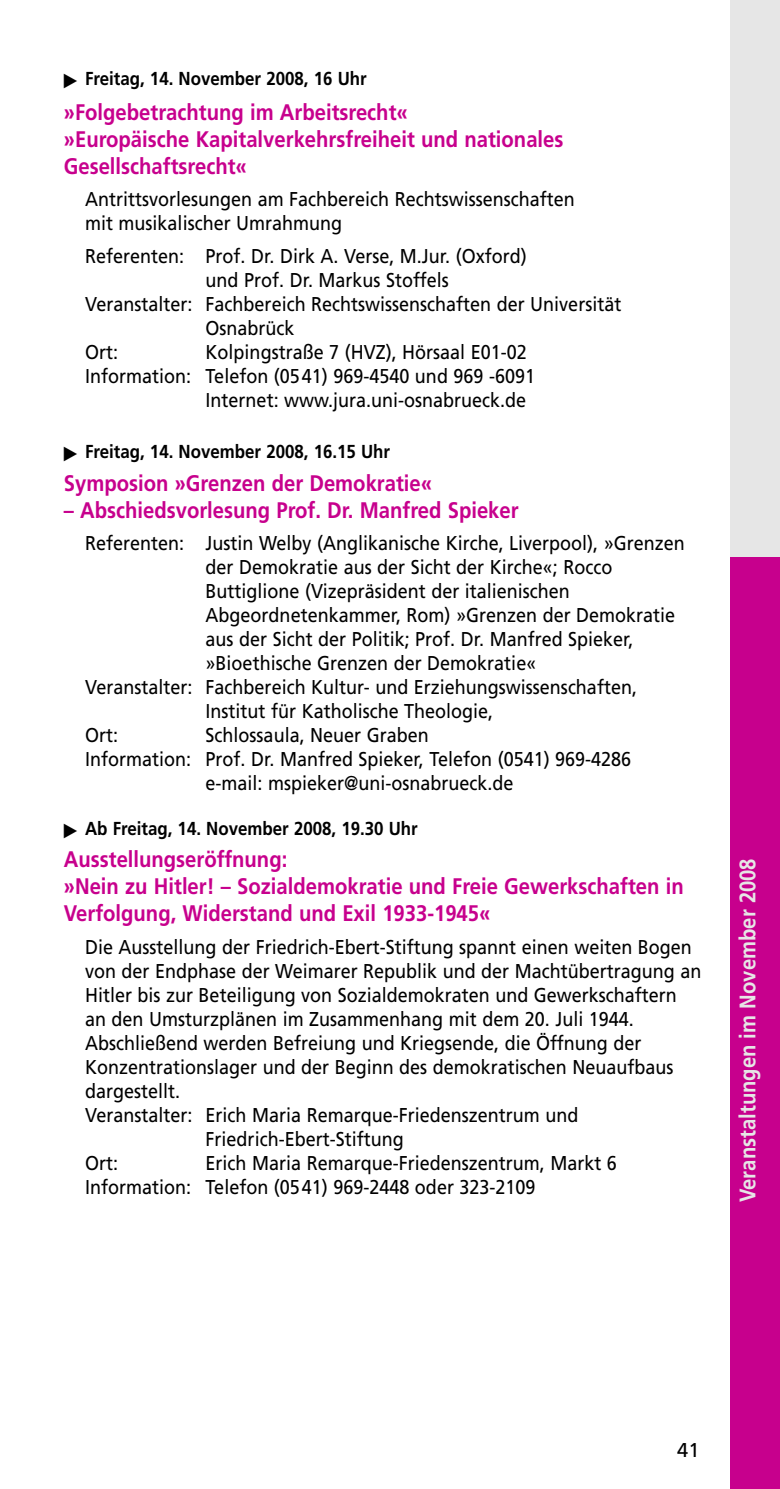
<style>
.page{position:relative;width:780px;height:1489px;background:#fff}
.page>*{position:absolute;margin:0;border:0;box-sizing:border-box;transform-origin:0 0}
.t1{font:700 22.5px/27px "Frutiger";color:#c7008d;scale:.9 1}
.t2{font:700 22.5px "Frutiger";color:#e6e6e6;scale:.9 1}
.t3{font:20px/24px "Frutiger";color:#000;scale:.9 1}
.t4{font:20px "Frutiger";color:#000}
.t5{font:700 18.75px "Frutiger";color:#000;scale:.9 1}
.s1{font-family:"Universal Newswith Comm Pi";font-weight:400;font-size:15px}
</style>
<div class="page">
<div style="left:730px;top:0;width:50px;height:1488px;background:#e6e6e6"></div>
<div style="left:730px;top:557px;width:50px;height:931px;background:#c7008d"></div>
<p class="t5" style="left:64px;top:71px;width:338px"><span class="s1">-</span> Freitag, 14. November 2008, 16 Uhr</p>
<p class="t1" style="left:64px;top:100px;width:556px">»Folgebetrachtung im Arbeitsrecht«<br>»Europäische Kapitalverkehrsfreiheit und nationales<br>Gesellschaftsrecht«</p>
<p class="t3" style="left:85px;top:188px;width:545px">Antrittsvorlesungen am Fachbereich Rechtswissenschaften mit musikalischer Umrahmung</p>
<p class="t3" style="left:85px;top:245px;width:492px">Referenten: Prof. Dr. Dirk A. Verse, M.Jur. (Oxford)</p>
<p class="t3" style="left:206px;top:269px;width:272px">und Prof. Dr. Markus Stoffels</p>
<p class="t3" style="left:85px;top:293px;width:597px">Veranstalter: Fachbereich Rechtswissenschaften der Universität</p>
<p class="t3" style="left:206px;top:317px;width:100px">Osnabrück</p>
<p class="t3" style="left:85px;top:341px;width:38px">Ort:</p>
<p class="t3" style="left:206px;top:341px;width:358px">Kolpingstraße 7 (HVZ), Hörsaal E01-02</p>
<p class="t3" style="left:85px;top:365px;width:501px">Information: Telefon (0541) 969-4540 und 969 -6091</p>
<p class="t3" style="left:206px;top:389px;width:358px">Internet: www.jura.uni-osnabrueck.de</p>
<p class="t5" style="left:64px;top:444px;width:364px"><span class="s1">-</span> Freitag, 14. November 2008, 16.15 Uhr</p>
<p class="t1" style="left:64px;top:471px;width:411px">Symposion »Grenzen der Demokratie«</p>
<p class="t1" style="left:64px;top:498px;width:507px">– Abschiedsvorlesung Prof. Dr. Manfred Spieker</p>
<p class="t3" style="left:85px;top:533px;width:668px">Referenten: Justin Welby (Anglikanische Kirche, Liverpool), »Grenzen</p>
<p class="t3" style="left:206px;top:557px;width:453px">der Demokratie aus der Sicht der Kirche«; Rocco</p>
<p class="t3" style="left:206px;top:581px;width:406px">Buttiglione (Vizepräsident der italienischen</p>
<p class="t3" style="left:206px;top:605px;width:523px">Abgeordnetenkammer, Rom) »Grenzen der Demokratie</p>
<p class="t3" style="left:206px;top:629px;width:477px">aus der Sicht der Politik; Prof. Dr. Manfred Spieker,</p>
<p class="t3" style="left:206px;top:653px;width:369px">»Bioethische Grenzen der Demokratie«</p>
<p class="t3" style="left:85px;top:677px;width:614px">Veranstalter: Fachbereich Kultur- und Erziehungswissenschaften,</p>
<p class="t3" style="left:206px;top:701px;width:321px">Institut für Katholische Theologie,</p>
<p class="t3" style="left:85px;top:725px;width:38px">Ort:</p>
<p class="t3" style="left:206px;top:725px;width:249px">Schlossaula, Neuer Graben</p>
<p class="t3" style="left:85px;top:749px;width:608px">Information: Prof. Dr. Manfred Spieker, Telefon (0541) 969-4286</p>
<p class="t3" style="left:206px;top:773px;width:344px">e-mail: mspieker@uni-osnabrueck.de</p>
<p class="t5" style="left:64px;top:820px;width:395px"><span class="s1">-</span> Ab Freitag, 14. November 2008, 19.30 Uhr</p>
<p class="t1" style="left:64px;top:847px;width:690px">Ausstellungseröffnung:<br>»Nein zu Hitler! – Sozialdemokratie und Freie Gewerkschaften in<br>Verfolgung, Widerstand und Exil 1933-1945«</p>
<p class="t3" style="left:85px;top:936px;width:675px">Die Ausstellung der Friedrich-Ebert-Stiftung spannt einen weiten Bogen</p>
<p class="t3" style="left:85px;top:960px;width:686px">von der Endphase der Weimarer Republik und der Machtübertragung an</p>
<p class="t3" style="left:85px;top:984px;width:659px">Hitler bis zur Beteiligung von Sozialdemokraten und Gewerkschaftern</p>
<p class="t3" style="left:85px;top:1008px;width:611px">an den Umsturzplänen im Zusammenhang mit dem 20. Juli 1944.</p>
<p class="t3" style="left:85px;top:1032px;width:619px">Abschließend werden Befreiung und Kriegsende, die Öffnung der</p>
<p class="t3" style="left:85px;top:1056px;width:655px">Konzentrationslager und der Beginn des demokratischen Neuaufbaus</p>
<p class="t3" style="left:85px;top:1080px;width:107px">dargestellt.</p>
<p class="t3" style="left:85px;top:1104px;width:549px">Veranstalter: Erich Maria Remarque-Friedenszentrum und</p>
<p class="t3" style="left:206px;top:1128px;width:221px">Friedrich-Ebert-Stiftung</p>
<p class="t3" style="left:85px;top:1152px;width:38px">Ort:</p>
<p class="t3" style="left:85px;top:1152px;width:592px;text-indent:120px">Erich Maria Remarque-Friedenszentrum, Markt 6<br>Information: Telefon (0541) 969-2448 oder 323-2109</p>
<p class="t2" style="left:738px;top:1202px;width:383px;rotate:-90deg">Veranstaltungen im November 2008</p>
<p class="t4" style="left:677px;top:1442px;width:24px">41</p>
</div>
